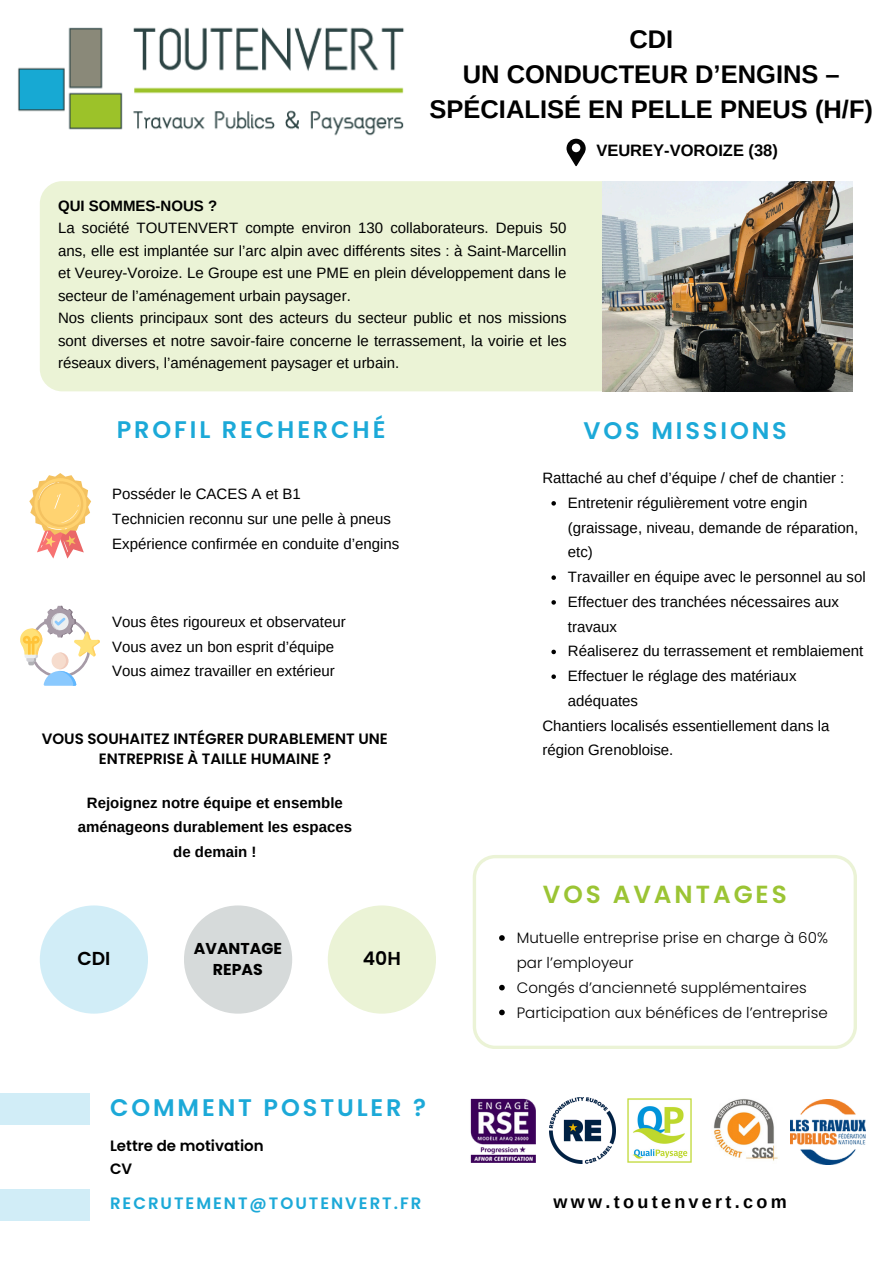
<style>
.page{position:relative;width:894px;height:1264px;background:#fff}
.page>*{position:absolute;margin:0;border:0;box-sizing:border-box;transform-origin:0 0}
.t1{font:700 25.5px/34.8px "Arimo";color:#000;text-align:center}
.t2{font:600 24.75px "Poppins";letter-spacing:.12em;color:#9bc434}
.t3{font:600 24px "Poppins";letter-spacing:.12em;color:#1ca9d8}
.t4{font:600 18.75px "Poppins";color:#000}
.t5{font:700 18px "Arimo";letter-spacing:.185em;color:#000}
.t6{font:600 16.5px "Poppins";letter-spacing:.12em;color:#1ca9d8}
.t7{font:700 16.5px "Arimo";color:#000}
.t8{font:700 15.75px/21.3px "Poppins";color:#000;text-align:center}
.t9{font:15px/22.5px "Arimo";color:#000}
.t10{font:300 15px/24.8px "Poppins";color:#000}
.t11{font:700 15px/24.8px "Arimo";color:#000;text-align:center}
.t12{font:600 15px/20.2px "Poppins";color:#000;text-align:center}
</style>
<div class="page">
<div style="left:40px;top:181px;width:588px;height:210px;background:#ebf3d6;border-radius:23px"></div>
<img style="left:602px;top:181px;width:249px;height:210px">
<img style="left:18px;top:27px;width:386px;height:109px">
<div style="left:0;top:1093px;width:89px;height:32px;background:#d1edf7"></div>
<div style="left:0;top:1188px;width:89px;height:32px;background:#d1edf7"></div>
<svg style="left:472px;top:855px;width:384px;height:193px"></svg>
<div style="left:40px;top:905px;width:108px;height:108px;background:#d1edf7;border-radius:50%"></div>
<div style="left:184px;top:905px;width:108px;height:108px;background:#d6dada;border-radius:50%"></div>
<div style="left:328px;top:905px;width:108px;height:108px;background:#ebf3d6;border-radius:50%"></div>
<svg style="left:29px;top:473px;width:62px;height:85px"></svg>
<svg style="left:20px;top:606px;width:80px;height:79px"></svg>
<img style="left:627px;top:1098px;width:64px;height:64px">
<img style="left:713px;top:1099px;width:65px;height:62px">
<img style="left:470px;top:1098px;width:66px;height:65px">
<img style="left:549px;top:1097px;width:66px;height:66px">
<img style="left:790px;top:1099px;width:75px;height:65px">
<svg style="left:566px;top:139px;width:19px;height:28px"></svg>
<svg style="left:499px;top:935px;width:5px;height:5px"></svg>
<svg style="left:499px;top:984px;width:5px;height:6px"></svg>
<svg style="left:499px;top:1009px;width:5px;height:6px"></svg>
<svg style="left:551px;top:501px;width:4px;height:4px"></svg>
<svg style="left:551px;top:575px;width:4px;height:5px"></svg>
<svg style="left:551px;top:600px;width:4px;height:4px"></svg>
<svg style="left:551px;top:649px;width:4px;height:5px"></svg>
<svg style="left:551px;top:674px;width:4px;height:5px"></svg>
<p class="t1" style="left:429px;top:22px;width:445px">CDI<br>UN CONDUCTEUR D’ENGINS –<br>SPÉCIALISÉ EN PELLE PNEUS (H/F)</p>
<h1 class="t11" style="left:58px;top:193px;width:161px">QUI SOMMES-NOUS ?</h1>
<p class="t9" style="left:58px;top:217px;width:510px;text-align:justify">La société TOUTENVERT compte environ 130 collaborateurs. Depuis 50 ans, elle est implantée sur l’arc alpin avec différents sites : à Saint-Marcellin et Veurey-Voroize. Le Groupe est une PME en plein développement dans le secteur de l’aménagement urbain paysager.</p>
<p class="t9" style="left:58px;top:307px;width:510px;text-align:justify">Nos clients principaux sont des acteurs du secteur public et nos missions sont diverses et notre savoir-faire concerne le terrassement, la voirie et les réseaux divers, l’aménagement paysager et urbain.</p>
<h1 class="t3" style="left:117px;top:413px;width:270px">PROFIL RECHERCHÉ</h1>
<p class="t7" style="left:596px;top:141px;width:183px">VEUREY-VOROIZE (38)</p>
<p class="t3" style="left:583px;top:414px;width:205px">VOS MISSIONS</p>
<p class="t9" style="left:112px;top:482px;width:190px">Posséder le CACES A et B1</p>
<p class="t9" style="left:112px;top:507px;width:280px">Technicien reconnu sur une pelle à pneus</p>
<h5 class="t9" style="left:112px;top:532px;width:288px">Expérience confirmée en conduite d’engins</h5>
<h2 class="t9" style="left:112px;top:610px;width:235px">Vous êtes rigoureux et observateur</h2>
<h4 class="t9" style="left:112px;top:635px;width:223px">Vous avez un bon esprit d’équipe</h4>
<h2 class="t9" style="left:112px;top:660px;width:224px">Vous aimez travailler en extérieur</h2>
<p class="t12" style="left:42px;top:728px;width:347px">VOUS SOUHAITEZ INTÉGRER DURABLEMENT UNE<br>ENTREPRISE À TAILLE HUMAINE ?</p>
<h4 class="t11" style="left:78px;top:790px;width:276px">Rejoignez notre équipe et ensemble aménageons durablement les espaces de demain !</h4>
<p class="t4" style="left:77px;top:945px;width:35px">CDI</p>
<p class="t8" style="left:194px;top:937px;width:89px">AVANTAGE<br>REPAS</p>
<h4 class="t4" style="left:363px;top:945px;width:39px">40H</h4>
<p class="t3" style="left:110px;top:1090px;width:317px">COMMENT POSTULER ?</p>
<p class="t12" style="left:110px;top:1135px;width:155px">Lettre de motivation</p>
<p class="t12" style="left:110px;top:1158px;width:24px">CV</p>
<p class="t6" style="left:110px;top:1191px;width:312px">RECRUTEMENT@TOUTENVERT.FR</p>
<h1 class="t9" style="left:542px;top:466px;width:303px">Rattaché au chef d’équipe / chef de chantier :</h1>
<p class="t9" style="left:567px;top:490px;width:292px;line-height:24.8px">Entretenir régulièrement votre engin (graissage, niveau, demande de réparation, etc)</p>
<p class="t9" style="left:567px;top:565px;width:299px">Travailler en équipe avec le personnel au sol</p>
<p class="t9" style="left:567px;top:589px;width:272px;line-height:24.8px">Effectuer des tranchées nécessaires aux travaux</p>
<h1 class="t9" style="left:567px;top:640px;width:297px">Réaliserez du terrassement et remblaiement</h1>
<h5 class="t9" style="left:567px;top:663px;width:230px;line-height:24.8px">Effectuer le réglage des matériaux adéquates</h5>
<h4 class="t9" style="left:542px;top:713px;width:288px;line-height:24.8px">Chantiers localisés essentiellement dans la région Grenobloise.</h4>
<p class="t2" style="left:542px;top:877px;width:245px">VOS AVANTAGES</p>
<p class="t10" style="left:516px;top:925px;width:312px">Mutuelle entreprise prise en charge à 60% par l’employeur</p>
<p class="t10" style="left:516px;top:975px;width:291px">Congés d’ancienneté supplémentaires</p>
<p class="t10" style="left:516px;top:999px;width:312px">Participation aux bénéfices de l’entreprise</p>
<p class="t5" style="left:553px;top:1191px;width:235px">www.toutenvert.com</p>
</div>
